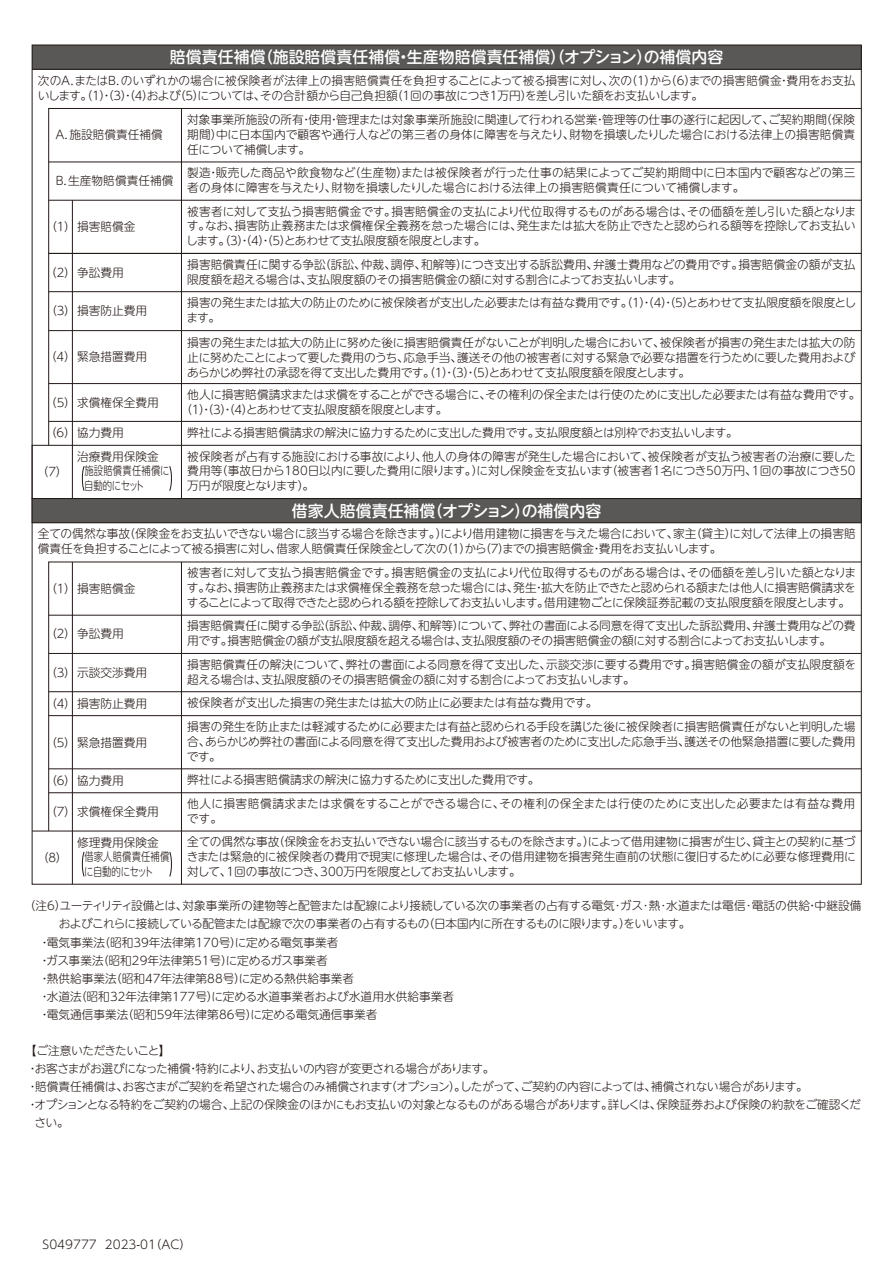
<style>
.page{position:relative;width:893px;height:1263px;background:#fff}
.page>*{position:absolute;margin:0;border:0;box-sizing:border-box;transform-origin:0 0}
.t1{font:500 15.9px "UD Shin M Go Pro";color:#fff}
.t2{font:300 12px "UD Shin Go Pro";color:#231916}
.t3{font:300 11.7px/14.9px "UD Shin M Go Pro";letter-spacing:-.01em;color:#231916}
.t4{font:300 11.7px "UD Shin M Go Pro";letter-spacing:-.045em;color:#231916}
.t5{font:300 11.7px "UD Shin M Go Pro";letter-spacing:-.04em;color:#231916}
.t6{font:300 11.7px/14.9px "UD Shin M Go Pro";letter-spacing:.01em;color:#231916;scale:.8 1}
.t7{font:300 11.7px "UD Shin M Go Pro";letter-spacing:-.05em;color:#231916}
</style>
<div class="page">
<div style="left:32px;top:45px;width:829px;height:24px;background:#595857"></div>
<hr style="left:32px;top:69px;width:829px;height:1px;background:#231916">
<svg style="left:48px;top:108px;width:814px;height:337px"></svg>
<hr style="left:49px;top:200px;width:812px;height:1px;background:#231916">
<hr style="left:49px;top:162px;width:812px;height:1px;background:#231916">
<hr style="left:181px;top:108px;width:1px;height:390px;background:#231916">
<hr style="left:72px;top:200px;width:1px;height:298px;background:#231916">
<hr style="left:49px;top:291px;width:812px;height:1px;background:#231916">
<hr style="left:49px;top:253px;width:812px;height:1px;background:#231916">
<hr style="left:49px;top:330px;width:812px;height:1px;background:#231916">
<hr style="left:49px;top:421px;width:812px;height:1px;background:#231916">
<svg style="left:48px;top:561px;width:814px;height:271px"></svg>
<hr style="left:49px;top:615px;width:812px;height:1px;background:#231916">
<hr style="left:181px;top:562px;width:1px;height:322px;background:#231916">
<hr style="left:72px;top:562px;width:1px;height:322px;background:#231916">
<hr style="left:49px;top:768px;width:812px;height:1px;background:#231916">
<hr style="left:49px;top:653px;width:812px;height:1px;background:#231916">
<svg style="left:82px;top:466px;width:3px;height:25px"></svg>
<svg style="left:169px;top:466px;width:3px;height:25px"></svg>
<div style="left:32px;top:498px;width:829px;height:25px;background:#595857"></div>
<div style="left:32px;top:498px;width:830px;height:25px;border:1px solid #231916"></div>
<hr style="left:49px;top:792px;width:812px;height:1px;background:#231916">
<hr style="left:32px;top:831px;width:829px;height:1px;background:#231916">
<svg style="left:82px;top:851px;width:3px;height:26px"></svg>
<svg style="left:169px;top:851px;width:3px;height:26px"></svg>
<div style="left:32px;top:445px;width:830px;height:54px;border:1px solid #231916"></div>
<hr style="left:49px;top:383px;width:812px;height:1px;background:#231916">
<h1 class="t1" style="left:170px;top:44px;width:555px">賠償責任補償（施設賠償責任補償・生産物賠償責任補償）（オプション）の補償内容</h1>
<p class="t3" style="left:38px;top:72px;width:819px">次のＡ．またはＢ．のいずれかの場合に被保険者が法律上の損害賠償責任を負担することによって被る損害に対し、次の（１）から（6）までの損害賠償金・費用をお支払いします。（１）・（３）・（４）および（５）については、その合計額から自己負担額（1回の事故につき1万円）を差し引いた額をお支払いします。</p>
<p class="t3" style="left:187px;top:111px;width:669px;text-align:justify">対象事業所施設の所有・使用・管理または対象事業所施設に関連して行われる営業・管理等の仕事の遂行に起因して、ご契約期間（保険期間）中に日本国内で顧客や通行人などの第三者の身体に障害を与えたり、財物を損壊したりした場合における法律上の損害賠償責任について補償します。</p>
<p class="t3" style="left:54px;top:126px;width:110px">Ａ．施設賠償責任補償</p>
<p class="t3" style="left:54px;top:173px;width:121px">Ｂ．生産物賠償責任補償</p>
<p class="t3" style="left:46px;top:219px;width:91px">（１）損害賠償金</p>
<p class="t3" style="left:45px;top:265px;width:80px">（2）争訟費用</p>
<p class="t3" style="left:46px;top:303px;width:103px">（３）損害防止費用</p>
<p class="t3" style="left:45px;top:348px;width:103px">（4）緊急措置費用</p>
<p class="t3" style="left:45px;top:395px;width:115px">（5）求償権保全費用</p>
<p class="t3" style="left:187px;top:165px;width:670px">製造・販売した商品や飲食物など（生産物）または被保険者が行った仕事の結果によってご契約期間中に日本国内で顧客などの第三者の身体に障害を与えたり、財物を損壊したりした場合における法律上の損害賠償責任について補償します。</p>
<p class="t3" style="left:186px;top:203px;width:672px;text-align:justify">被害者に対して支払う損害賠償金です。損害賠償金の支払により代位取得するものがある場合は、その価額を差し引いた額となります。なお、損害防止義務または求償権保全義務を怠った場合には、発生または拡大を防止できたと認められる額等を控除してお支払いします。（３）・（４）・（５）とあわせて支払限度額を限度とします。</p>
<p class="t3" style="left:187px;top:257px;width:670px">損害賠償責任に関する争訟（訴訟、仲裁、調停、和解等）につき支出する訴訟費用、弁護士費用などの費用です。損害賠償金の額が支払限度額を超える場合は、支払限度額のその損害賠償金の額に対する割合によってお支払いします。</p>
<p class="t3" style="left:186px;top:294px;width:671px">損害の発生または拡大の防止のために被保険者が支出した必要または有益な費用です。（１）・（４）・（５）とあわせて支払限度額を限度とします。</p>
<p class="t3" style="left:187px;top:334px;width:670px;text-align:justify">損害の発生または拡大の防止に努めた後に損害賠償責任がないことが判明した場合において、被保険者が損害の発生または拡大の防止に努めたことによって要した費用のうち、応急手当、護送その他の被害者に対する緊急で必要な措置を行うために要した費用およびあらかじめ弊社の承認を得て支出した費用です。（１）・（３）・（５）とあわせて支払限度額を限度とします。</p>
<p class="t3" style="left:181px;top:387px;width:681px;text-indent:6px">他人に損害賠償請求または求償をすることができる場合に、その権利の保全または行使のために支出した必要または有益な費用です。（１）・（３）・（４）とあわせて支払限度額を限度とします。</p>
<p class="t3" style="left:45px;top:425px;width:80px">（6）協力費用</p>
<p class="t3" style="left:187px;top:424px;width:552px">弊社による損害賠償請求の解決に協力するために支出した費用です。支払限度額とは別枠でお支払いします。</p>
<p class="t3" style="left:37px;top:464px;width:32px">（7）</p>
<p class="t3" style="left:77px;top:449px;width:83px">治療費用保険金</p>
<p class="t6" style="left:84px;top:462px;width:108px">施設賠償責任補償に自動的にセット</p>
<p class="t3" style="left:187px;top:448px;width:670px;text-align:justify">被保険者が占有する施設における事故により、他人の身体の障害が発生した場合において、被保険者が支払う被害者の治療に要した費用等（事故日から180日以内に要した費用に限ります。）に対し保険金を支払います（被害者1名につき50万円、1回の事故につき50万円が限度となります）。</p>
<h1 class="t1" style="left:292px;top:498px;width:311px">借家人賠償責任補償（オプション）の補償内容</h1>
<p class="t3" style="left:38px;top:526px;width:819px">全ての偶然な事故（保険金をお支払いできない場合に該当する場合を除きます。）により借用建物に損害を与えた場合において、家主（貸主）に対して法律上の損害賠償責任を負担することによって被る損害に対し、借家人賠償責任保険金として次の（１）から（７）までの損害賠償金・費用をお支払いします。</p>
<p class="t3" style="left:46px;top:581px;width:91px">（１）損害賠償金</p>
<p class="t3" style="left:187px;top:565px;width:671px;text-align:justify">被害者に対して支払う損害賠償金です。損害賠償金の支払により代位取得するものがある場合は、その価額を差し引いた額となります。なお、損害防止義務または求償権保全義務を怠った場合には、発生・拡大を防止できたと認められる額または他人に損害賠償請求をすることによって取得できたと認められる額を控除してお支払いします。借用建物ごとに保険証券記載の支払限度額を限度とします。</p>
<p class="t3" style="left:46px;top:626px;width:80px">（２）争訟費用</p>
<p class="t3" style="left:46px;top:664px;width:103px">（３）示談交渉費用</p>
<p class="t3" style="left:187px;top:618px;width:670px">損害賠償責任に関する争訟（訴訟、仲裁、調停、和解等）について、弊社の書面による同意を得て支出した訴訟費用、弁護士費用などの費用です。損害賠償金の額が支払限度額を超える場合は、支払限度額のその損害賠償金の額に対する割合によってお支払いします。</p>
<p class="t3" style="left:187px;top:656px;width:670px">損害賠償責任の解決について、弊社の書面による同意を得て支出した、示談交渉に要する費用です。損害賠償金の額が支払限度額を超える場合は、支払限度額のその損害賠償金の額に対する割合によってお支払いします。</p>
<p class="t3" style="left:46px;top:695px;width:103px">（４）損害防止費用</p>
<p class="t3" style="left:187px;top:694px;width:412px">被保険者が支出した損害の発生または拡大の防止に必要または有益な費用です。</p>
<p class="t3" style="left:46px;top:734px;width:103px">（５）緊急措置費用</p>
<p class="t3" style="left:187px;top:718px;width:670px;text-align:justify">損害の発生を防止または軽減するために必要または有益と認められる手段を講じた後に被保険者に損害賠償責任がないと判明した場合、あらかじめ弊社の書面による同意を得て支出した費用および被害者のために支出した応急手当、護送その他緊急措置に要した費用です。</p>
<p class="t3" style="left:46px;top:772px;width:80px">（６）協力費用</p>
<p class="t3" style="left:187px;top:767px;width:669px;line-height:23.9px">弊社による損害賠償請求の解決に協力するために支出した費用です。<br>他人に損害賠償請求または求償をすることができる場合に、その権利の保全または行使のために支出した必要または有益な費用</p>
<p class="t3" style="left:187px;top:810px;width:37px">です。</p>
<p class="t3" style="left:46px;top:803px;width:115px">（７）求償権保全費用</p>
<p class="t3" style="left:77px;top:834px;width:83px">修理費用保険金</p>
<p class="t3" style="left:37px;top:850px;width:31px">（８）</p>
<p class="t3" style="left:187px;top:834px;width:671px;text-align:justify">全ての偶然な事故（保険金をお支払いできない場合に該当するものを除きます。）によって借用建物に損害が生じ、貸主との契約に基づきまたは緊急的に被保険者の費用で現実に修理した場合は、その借用建物を損害発生直前の状態に復旧するために必要な修理費用に対して、1回の事故につき、300万円を限度としてお支払いします。</p>
<p class="t6" style="left:84px;top:848px;width:108px">借家人賠償責任補償に自動的にセット</p>
<p class="t3" style="left:24px;top:898px;width:839px">（注6）ユーティリティ設備とは、対象事業所の建物等と配管または配線により接続している次の事業者の占有する電気･ガス･熱･水道または電信･電話の供給・中継設備</p>
<p class="t5" style="left:59px;top:914px;width:633px">およびこれらに接続している配管または配線で次の事業者の占有するもの（日本国内に所在するものに限ります。）をいいます。</p>
<p class="t3" style="left:31px;top:934px;width:309px">　・電気事業法（昭和39年法律第170号）に定める電気事業者</p>
<p class="t3" style="left:31px;top:952px;width:299px">　・ガス事業法（昭和29年法律第51号）に定めるガス事業者</p>
<p class="t3" style="left:31px;top:970px;width:325px">　・熱供給事業法（昭和47年法律第88号）に定める熱供給事業者</p>
<p class="t3" style="left:31px;top:988px;width:425px">　・水道法（昭和32年法律第177号）に定める水道事業者および水道用水供給事業者</p>
<p class="t3" style="left:31px;top:1006px;width:348px">　・電気通信事業法（昭和59年法律第86号）に定める電気通信事業者</p>
<p class="t7" style="left:25px;top:1041px;width:147px">【ご注意いただきたいこと】</p>
<p class="t3" style="left:27px;top:1060px;width:469px">・お客さまがお選びになった補償・特約により、お支払いの内容が変更される場合があります。</p>
<p class="t4" style="left:27px;top:1077px;width:782px">・賠償責任補償は、お客さまがご契約を希望された場合のみ補償されます（オプション）。したがって、ご契約の内容によっては、補償されない場合があります。</p>
<p class="t3" style="left:27px;top:1097px;width:835px">・オプションとなる特約をご契約の場合、上記の保険金のほかにもお支払いの対象となるものがある場合があります。詳しくは、保険証券および保険の約款をご確認くだ</p>
<p class="t3" style="left:35px;top:1115px;width:36px">さい。</p>
<p class="t2" style="left:43px;top:1235px;width:151px">S049777 2023-01（AC）</p>
</div>
